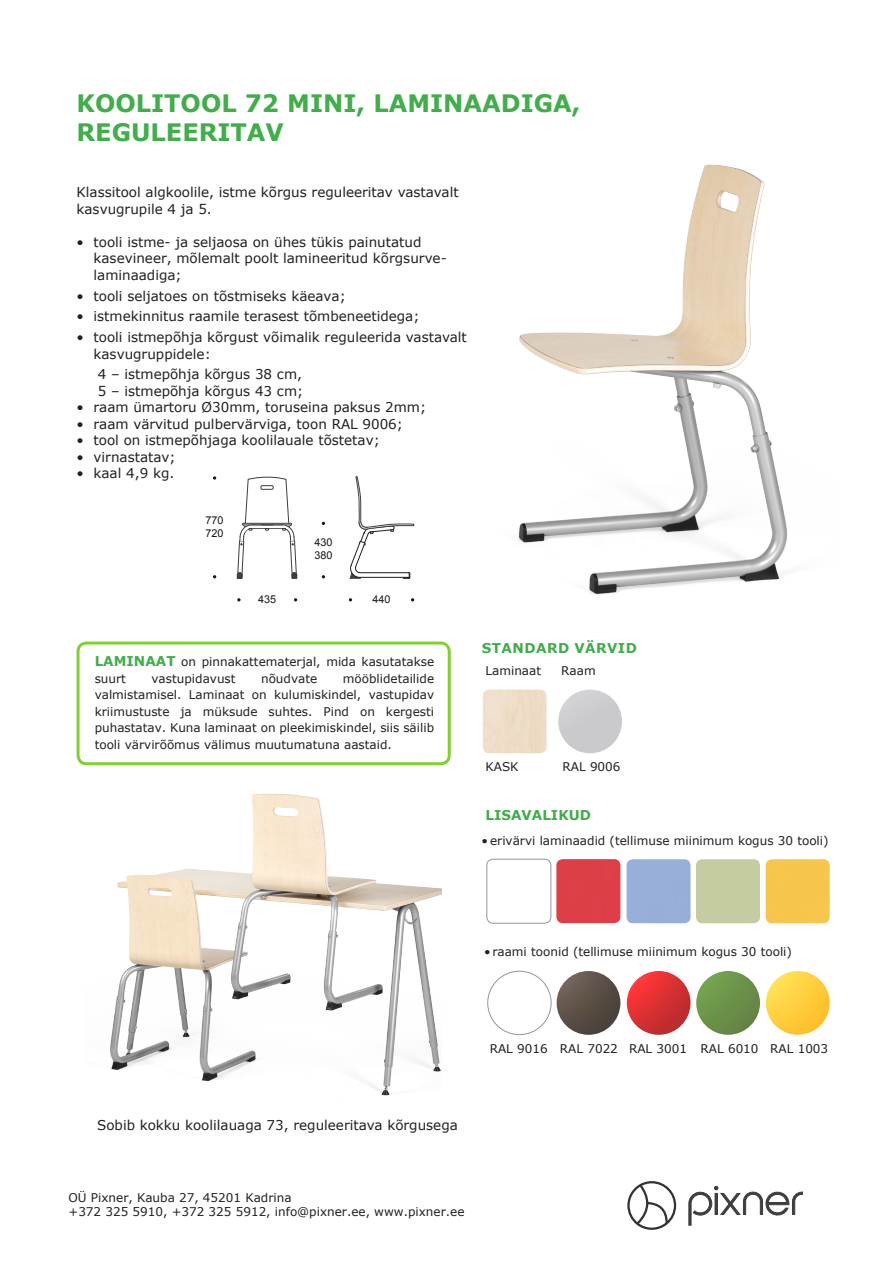
<style>
.page{position:relative;width:893px;height:1263px;background:#fff}
.page>*{position:absolute;margin:0;border:0;box-sizing:border-box;transform-origin:0 0}
.t1{font:700 24px/28.8px "Verdana";color:#40ae49}
.t2{font:13.5px/16.5px "Verdana";color:#231f20}
.t3{font:700 13.5px "Verdana";letter-spacing:.035em;color:#40ae49}
.t4{font:700 13.5px "Verdana";color:#40ae49}
.t5{font:12px/16.5px "Verdana";color:#231f20}
.t6{font:10.8px/13px "Arial";color:#1b171b}
.s1{font-weight:700;font-size:13.5px;color:#40ae49}
</style>
<div class="page">
<img style="left:518px;top:164px;width:269px;height:431px">
<svg style="left:689px;top:1186px;width:114px;height:39px"></svg>
<svg style="left:627px;top:1181px;width:50px;height:49px"></svg>
<svg style="left:213px;top:476px;width:3px;height:4px"></svg>
<svg style="left:237px;top:598px;width:4px;height:3px"></svg>
<svg style="left:350px;top:476px;width:64px;height:103px"></svg>
<svg style="left:237px;top:477px;width:60px;height:102px"></svg>
<div style="left:766px;top:859px;width:64px;height:64px;background:#f7c54d"></div>
<div style="left:627px;top:859px;width:64px;height:64px;background:#98afd9"></div>
<div style="left:696px;top:859px;width:64px;height:64px;background:#c5cca2"></div>
<div style="left:486px;top:859px;width:65px;height:64px;border:1px solid #939598;border-radius:6px"></div>
<div style="left:556px;top:859px;width:64px;height:64px;background:#de3e46"></div>
<img style="left:558px;top:689px;width:64px;height:64px;border-radius:32px">
<img style="left:483px;top:689px;width:64px;height:64px">
<div style="left:77px;top:641px;width:374px;height:124px;border:3px solid #7fd12d;border-radius:9px"></div>
<img style="left:110px;top:793px;width:332px;height:303px">
<img style="left:557px;top:971px;width:63px;height:64px;border-radius:32px">
<img style="left:627px;top:971px;width:64px;height:64px;border-radius:32px">
<div style="left:487px;top:971px;width:64px;height:64px;border:1px solid #939598;border-radius:50%"></div>
<img style="left:696px;top:971px;width:64px;height:64px;border-radius:32px">
<img style="left:766px;top:971px;width:64px;height:64px;border-radius:32px">
<p class="t1" style="left:77px;top:88px;width:505px">KOOLITOOL 72 MINI, LAMINAADIGA,<br>REGULEERITAV</p>
<p class="t2" style="left:77px;top:184px;width:384px">Klassitool algkoolile, istme kõrgus reguleeritav vastavalt kasvugrupile 4 ja 5.</p>
<p class="t2" style="left:94px;top:234px;width:355px;text-indent:-17px">• tooli istme- ja seljaosa on ühes tükis painutatud kasevineer, mõlemalt poolt lamineeritud kõrgsurve&shy;laminaadiga;</p>
<p class="t2" style="left:77px;top:287px;width:271px">• tooli seljatoes on tõstmiseks käeava;</p>
<p class="t2" style="left:77px;top:308px;width:344px">• istmekinnitus raamile terasest tõmbeneetidega;</p>
<p class="t2" style="left:94px;top:329px;width:375px;text-indent:-17px">• tooli istmepõhja kõrgust võimalik reguleerida vastavalt kasvugruppidele:</p>
<p class="t2" style="left:98px;top:366px;width:206px">4 – istmepõhja kõrgus 38 cm,</p>
<p class="t2" style="left:98px;top:383px;width:207px">5 – istmepõhja kõrgus 43 cm;</p>
<p class="t2" style="left:77px;top:399px;width:351px">• raam ümartoru Ø30mm, toruseina paksus 2mm;</p>
<p class="t2" style="left:77px;top:416px;width:328px">• raam värvitud pulbervärviga, toon RAL 9006;</p>
<p class="t2" style="left:77px;top:432px;width:305px">• tool on istmepõhjaga koolilauale tõstetav;</p>
<p class="t2" style="left:77px;top:449px;width:101px">• virnastatav;</p>
<p class="t2" style="left:77px;top:465px;width:99px">• kaal 4,9 kg.</p>
<p class="t6" style="left:206px;top:514px;width:20px">770<br>720</p>
<p class="t6" style="left:258px;top:592px;width:20px">435</p>
<p class="t6" style="left:314px;top:536px;width:20px">430<br>380</p>
<p class="t6" style="left:372px;top:592px;width:20px">440</p>
<p class="t5" style="left:95px;top:654px;width:341px"><span class="s1">LAMINAAT</span> on pinnakattematerjal, mida kasutatakse suurt</p>
<p class="t5" style="left:152px;top:670px;width:86px">vastupidavust</p>
<p class="t5" style="left:261px;top:670px;width:58px">nõudvate</p>
<p class="t5" style="left:95px;top:670px;width:341px;text-align:justify;text-indent:248px">mööblidetailide valmistamisel. Laminaat on kulumiskindel, vastupidav kriimustuste ja müksude suhtes. Pind on kergesti puhastatav. Kuna laminaat on pleekimiskindel, siis säilib tooli värvirõõmus välimus muutumatuna aastaid.</p>
<p class="t3" style="left:482px;top:638px;width:157px">STANDARD VÄRVID</p>
<p class="t5" style="left:485px;top:662px;width:57px">Laminaat</p>
<p class="t5" style="left:561px;top:662px;width:36px">Raam</p>
<p class="t5" style="left:485px;top:758px;width:35px">KASK</p>
<p class="t5" style="left:562px;top:758px;width:59px">RAL 9006</p>
<p class="t4" style="left:486px;top:805px;width:107px">LISAVALIKUD</p>
<p class="t5" style="left:482px;top:832px;width:349px">• erivärvi laminaadid (tellimuse miinimum kogus 30 tooli)</p>
<p class="t5" style="left:484px;top:943px;width:309px">• raami toonid (tellimuse miinimum kogus 30 tooli)</p>
<p class="t2" style="left:97px;top:1117px;width:362px">Sobib kokku koolilauaga 73, reguleeritava kõrgusega</p>
<p class="t5" style="left:69px;top:1190px;width:397px;line-height:14.4px">OÜ Pixner, Kauba 27, 45201 Kadrina<br>+372 325 5910, +372 325 5912, info@pixner.ee, www.pixner.ee</p>
<p class="t5" style="left:490px;top:1040px;width:59px">RAL 9016</p>
<p class="t5" style="left:560px;top:1040px;width:59px">RAL 7022</p>
<p class="t5" style="left:629px;top:1040px;width:59px">RAL 3001</p>
<p class="t5" style="left:701px;top:1040px;width:59px">RAL 6010</p>
<p class="t5" style="left:770px;top:1040px;width:59px">RAL 1003</p>
</div>
